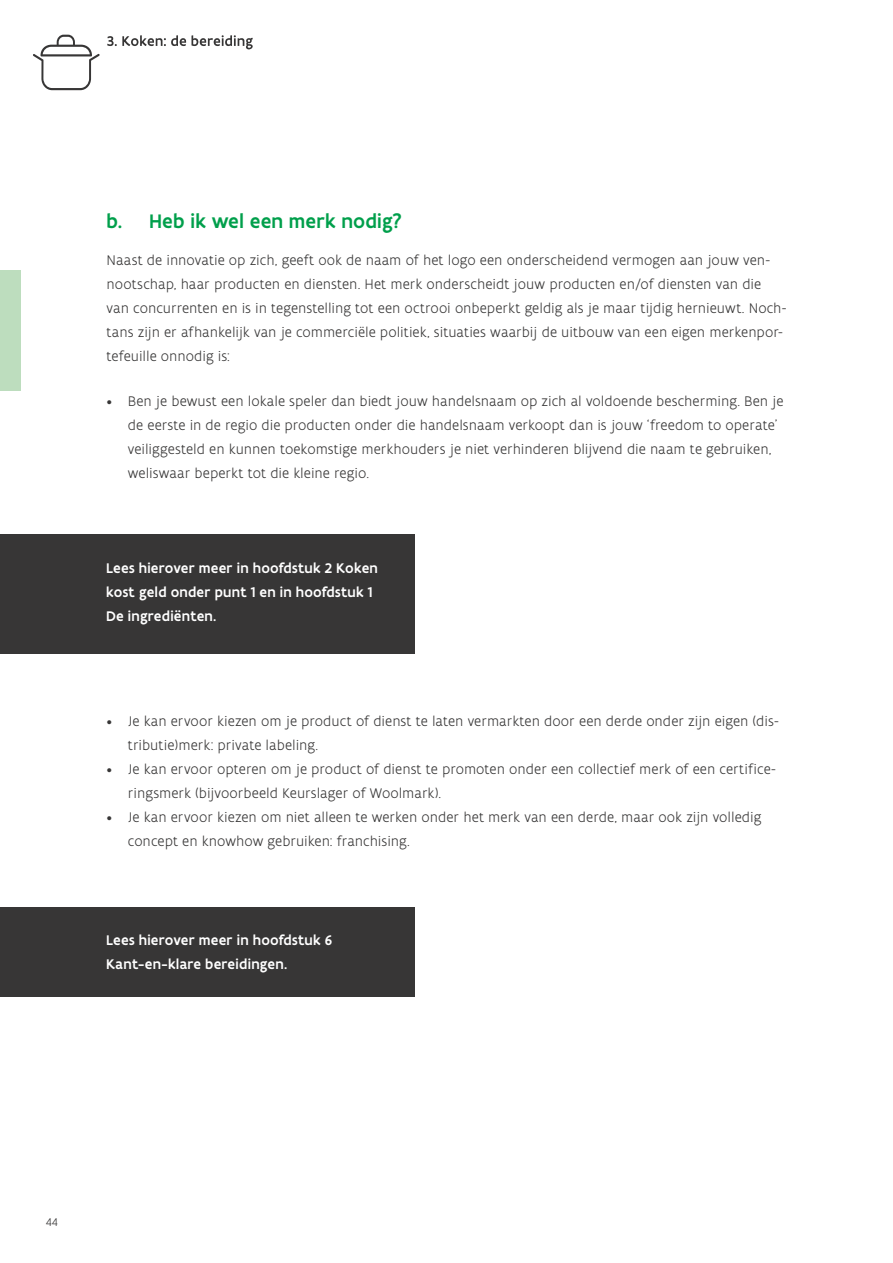
<style>
.page{position:relative;width:893px;height:1263px;background:#fff}
.page>*{position:absolute;margin:0;border:0;box-sizing:border-box;transform-origin:0 0}
.Titel_-_Niv_3{font:500 21px "Flanders Art Sans";letter-spacing:.01em;color:#009f4b}
.Body{font:300 15px/24px "Flanders Art Sans";color:#373636}
.Witte_link_tekst{font:500 15px/24px "Flanders Art Sans";letter-spacing:.015em;color:#fff}
.t1{font:300 12px "Flanders Art Sans";color:#373636}
</style>
<div class="page">
<div style="left:0;top:270px;width:21px;height:121px;background:#bdddbe"></div>
<div style="left:0;top:535px;width:415px;height:119px;background:#373636"></div>
<div style="left:0;top:907px;width:415px;height:90px;background:#373636"></div>
<svg style="left:107px;top:35px;width:146px;height:14px"></svg>
<svg style="left:33px;top:35px;width:67px;height:55px"></svg>
<h3 class="Titel_-_Niv_3" style="left:107px;top:208px;width:297px">b. Heb ik wel een merk nodig?</h3>
<p class="Body" style="left:107px;top:248px;width:681px">Naast de innovatie op zich, geeft ook de naam of het logo een onderscheidend vermogen aan jouw ven&shy;nootschap, haar producten en diensten. Het merk onderscheidt jouw producten en/of diensten van die van concurrenten en is in tegenstelling tot een octrooi onbeperkt geldig als je maar tijdig hernieuwt. Noch&shy;tans zijn er afhankelijk van je commerciële politiek, situaties waarbij de uitbouw van een eigen merkenpor&shy;tefeuille onnodig is:</p>
<p class="Body" style="left:128px;top:389px;width:657px;text-indent:-21px">• Ben je bewust een lokale speler dan biedt jouw handelsnaam op zich al voldoende bescherming. Ben je de eerste in de regio die producten onder die handelsnaam verkoopt dan is jouw ‘freedom to operate’ veiliggesteld en kunnen toekomstige merkhouders je niet verhinderen blijvend die naam te gebruiken, weliswaar beperkt tot die kleine regio.</p>
<p class="Witte_link_tekst" style="left:106px;top:556px;width:273px">Lees hierover meer in hoofdstuk 2 Koken kost geld onder punt 1 en in hoofdstuk 1<br>De ingrediënten.</p>
<p class="Body" style="left:128px;top:709px;width:652px;text-indent:-21px">• Je kan ervoor kiezen om je product of dienst te laten vermarkten door een derde onder zijn eigen (dis&shy;tributie)merk: private labeling.</p>
<p class="Body" style="left:128px;top:757px;width:650px;text-indent:-21px">• Je kan ervoor opteren om je product of dienst te promoten onder een collectief merk of een certifice&shy;ringsmerk (bijvoorbeeld Keurslager of Woolmark).</p>
<p class="Body" style="left:128px;top:805px;width:635px;text-indent:-21px">• Je kan ervoor kiezen om niet alleen te werken onder het merk van een derde, maar ook zijn volledig concept en knowhow gebruiken: franchising.</p>
<p class="Witte_link_tekst" style="left:106px;top:928px;width:228px">Lees hierover meer in hoofdstuk 6<br>Kant-en-klare bereidingen.</p>
<p class="t1" style="left:46px;top:1215px;width:13px">44</p>
</div>
